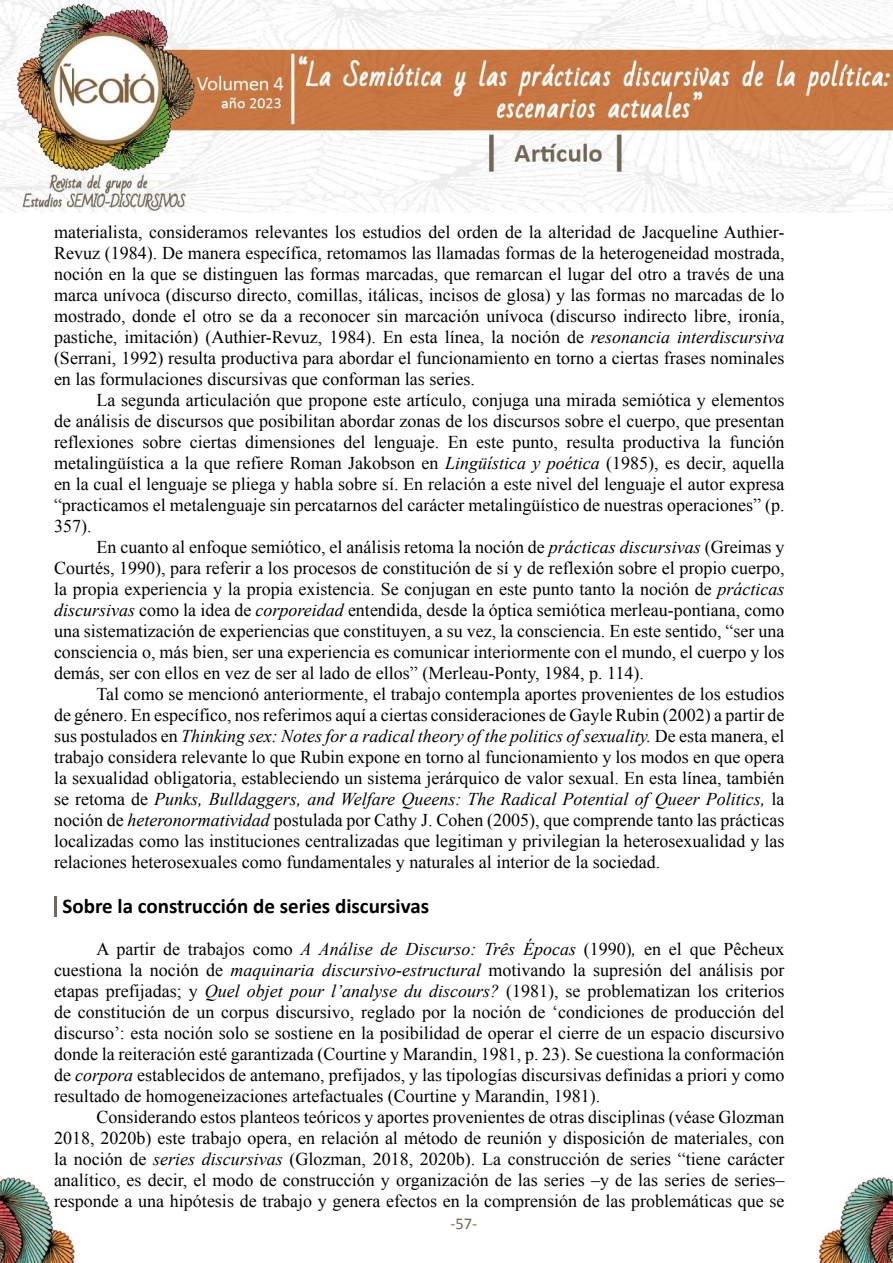
<style>
.page{position:relative;width:893px;height:1263px;background:#fff}
.page>*{position:absolute;margin:0;border:0;box-sizing:border-box;transform-origin:0 0}
.t1{font:700 21px "Calibri";color:#000}
.t2{font:18px/21px "Times New Roman";color:#000;text-align:justify}
.t3{font:16.5px "Calibri";color:#73685b}
.s1{font-style:italic}
</style>
<div class="page">
<img style="left:817px;top:1178px;width:76px;height:85px">
<img style="left:0;top:1178px;width:75px;height:85px">
<img style="left:0;top:0;width:893px;height:212px">
<hr style="left:54px;top:896px;width:3px;height:21px;background:#73685b">
<p class="t2" style="left:54px;top:221px;width:732px">materialista, consideramos relevantes los estudios del orden de la alteridad de Jacqueline Authier-Revuz (1984). De manera específica, retomamos las llamadas formas de la heterogeneidad mostrada, noción en la que se distinguen las formas marcadas, que remarcan el lugar del otro a través de una marca unívoca (discurso directo, comillas, itálicas, incisos de glosa) y las formas no marcadas de lo mostrado, donde el otro se da a reconocer sin marcación unívoca (discurso indirecto libre, ironía, pastiche, imitación) (Authier-Revuz, 1984). En esta línea, la noción de <span class="s1">resonancia interdiscursiva </span>(Serrani, 1992) resulta productiva para abordar el funcionamiento en torno a ciertas frases nominales en las formulaciones discursivas que conforman las series.</p>
<p class="t2" style="left:54px;top:389px;width:732px;text-indent:43px">La segunda articulación que propone este artículo, conjuga una mirada semiótica y elementos de análisis de discursos que posibilitan abordar zonas de los discursos sobre el cuerpo, que presentan reflexiones sobre ciertas dimensiones del lenguaje. En este punto, resulta productiva la función metalingüística a la que refiere Roman Jakobson en <span class="s1">Lingüística y poética</span> (1985), es decir, aquella en la cual el lenguaje se pliega y habla sobre sí. En relación a este nivel del lenguaje el autor expresa “practicamos el metalenguaje sin percatarnos del carácter metalingüístico de nuestras operaciones” (p.<br>357).</p>
<p class="t2" style="left:54px;top:536px;width:732px;text-indent:43px">En cuanto al enfoque semiótico, el análisis retoma la noción de <span class="s1">prácticas discursivas</span> (Greimas y Courtés, 1990), para referir a los procesos de constitución de sí y de reflexión sobre el propio cuerpo, la propia experiencia y la propia existencia. Se conjugan en este punto tanto la noción de <span class="s1">prácticas discursivas</span> como la idea de <span class="s1">corporeidad</span> entendida, desde la óptica semiótica merleau-pontiana, como una sistematización de experiencias que constituyen, a su vez, la consciencia. En este sentido, “ser una consciencia o, más bien, ser una experiencia es comunicar interiormente con el mundo, el cuerpo y los demás, ser con ellos en vez de ser al lado de ellos” (Merleau-Ponty, 1984, p. 114).</p>
<p class="t2" style="left:54px;top:683px;width:732px;text-indent:43px">Tal como se mencionó anteriormente, el trabajo contempla aportes provenientes de los estudios de género. En específico, nos referimos aquí a ciertas consideraciones de Gayle Rubin (2002) a partir de sus postulados en <span class="s1">Thinking sex: Notes for a radical theory of the politics of sexuality.</span> De esta manera, el trabajo considera relevante lo que Rubin expone en torno al funcionamiento y los modos en que opera la sexualidad obligatoria, estableciendo un sistema jerárquico de valor sexual. En esta línea, también se retoma de <span class="s1">Punks, Bulldaggers, and Welfare Queens: The Radical Potential of Queer Politics,</span> la noción de <span class="s1">heteronormatividad</span> postulada por Cathy J. Cohen (2005), que comprende tanto las prácticas localizadas como las instituciones centralizadas que legitiman y privilegian la heterosexualidad y las relaciones heterosexuales como fundamentales y naturales al interior de la sociedad.</p>
<p class="t1" style="left:63px;top:893px;width:368px">Sobre la construcción de series discursivas</p>
<p class="t2" style="left:54px;top:938px;width:732px;text-indent:43px">A partir de trabajos como <span class="s1">A Análise de Discurso: Três Épocas</span> (1990)<span class="s1">,</span> en el que Pêcheux cuestiona la noción de <span class="s1">maquinaria discursivo-estructural</span> motivando la supresión del análisis por etapas prefijadas; y <span class="s1">Quel objet pour l’analyse du discours?</span> (1981), se problematizan los criterios de constitución de un corpus discursivo, reglado por la noción de ‘condiciones de producción del discurso’: esta noción solo se sostiene en la posibilidad de operar el cierre de un espacio discursivo donde la reiteración esté garantizada (Courtine y Marandin, 1981, p. 23). Se cuestiona la conformación de <span class="s1">corpora</span> establecidos de antemano, prefijados, y las tipologías discursivas definidas a priori y como resultado de homogeneizaciones artefactuales (Courtine y Marandin, 1981).</p>
<p class="t2" style="left:54px;top:1106px;width:732px;text-indent:43px">Considerando estos planteos teóricos y aportes provenientes de otras disciplinas (véase Glozman 2018, 2020b) este trabajo opera, en relación al método de reunión y disposición de materiales, con la noción de <span class="s1">series discursivas</span> (Glozman, 2018, 2020b). La construcción de series “tiene carácter analítico, es decir, el modo de construcción y organización de las series –y de las series de series– responde a una hipótesis de trabajo y genera efectos en la comprensión de las problemáticas que se</p>
<p class="t3" style="left:450px;top:1213px;width:28px">-57-</p>
</div>
